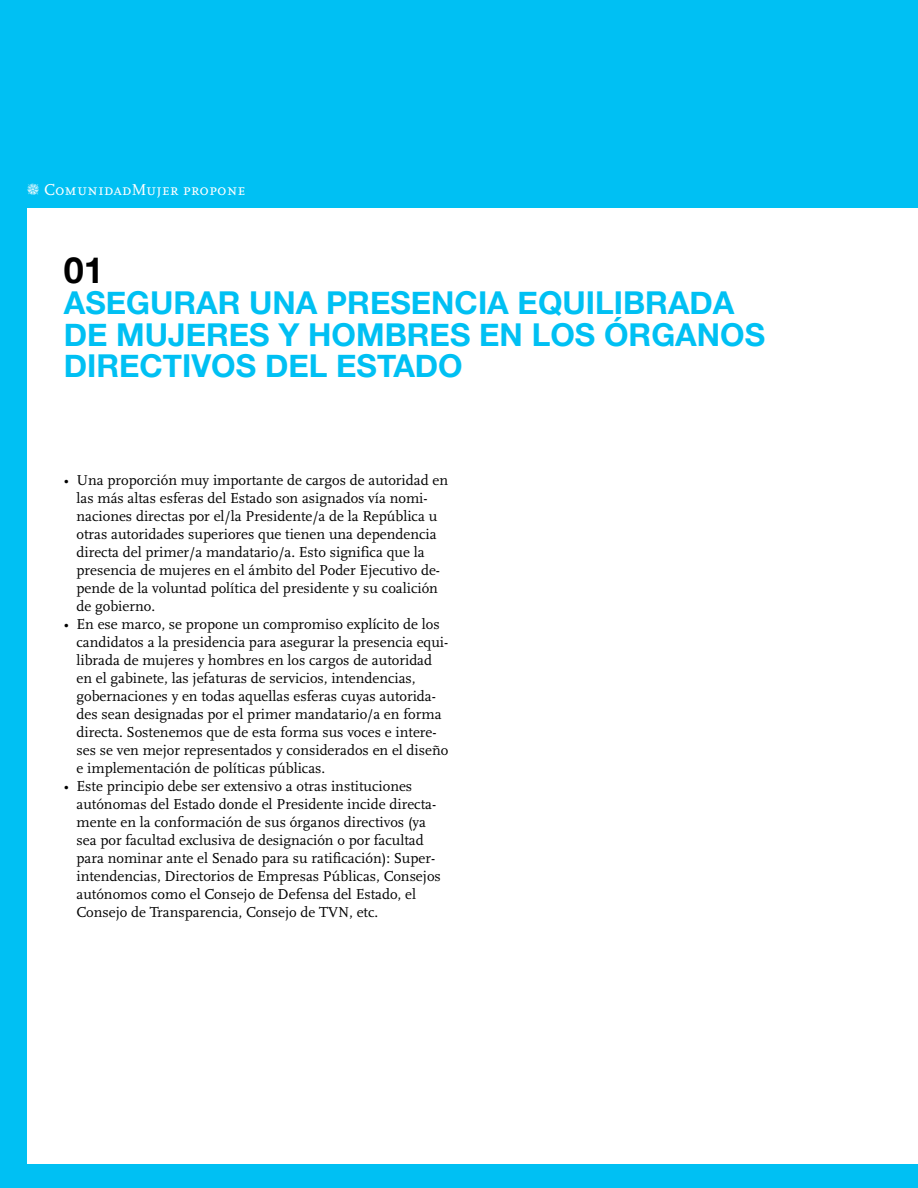
<style>
.page{position:relative;width:918px;height:1188px;background:#00c0f3}
.page>*{position:absolute;margin:0;border:0;box-sizing:border-box;transform-origin:0 0}
.t1{font:700 36px "Helvetica Neue";color:#000}
.t2{font:700 31.5px/31.5px "Helvetica Neue";color:#00c0f3}
.t3{font:16.5px "Scala Regular Caps";color:#fff}
.t4{font:15px/18px "Scala";color:#000}
</style>
<div class="page">
<div style="left:27px;top:208px;width:891px;height:955px;background:#fff"></div>
<p class="t3" style="left:44px;top:181px;width:203px">ComunidadMujer propone</p>
<h1 class="t1" style="left:64px;top:247px;width:42px">01</h1>
<h2 class="t2" style="left:64px;top:286px;width:703px">ASEGURAR UNA PRESENCIA EQUILIBRADA<br>DE MUJERES Y HOMBRES EN LOS ÓRGANOS<br>DIRECTIVOS DEL ESTADO</h2>
<p class="t4" style="left:77px;top:472px;width:373px;text-indent:-13px">• Una proporción muy importante de cargos de autoridad en las más altas esferas del Estado son asignados vía nomi&shy;naciones directas por el/la Presidente/a de la República u otras autoridades superiores que tienen una dependencia directa del primer/a mandatario/a. Esto significa que la presencia de mujeres en el ámbito del Poder Ejecutivo de&shy;pende de la voluntad política del presidente y su coalición de gobierno.</p>
<p class="t4" style="left:77px;top:616px;width:373px;text-indent:-13px">• En ese marco, se propone un compromiso explícito de los candidatos a la presidencia para asegurar la presencia equi&shy;librada de mujeres y hombres en los cargos de autoridad en el gabinete, las jefaturas de servicios, intendencias, gobernaciones y en todas aquellas esferas cuyas autorida&shy;des sean designadas por el primer mandatario/a en forma directa. Sostenemos que de esta forma sus voces e intere&shy;ses se ven mejor representados y considerados en el diseño e implementación de políticas públicas.</p>
<p class="t4" style="left:77px;top:778px;width:366px;text-indent:-13px">• Este principio debe ser extensivo a otras instituciones autónomas del Estado donde el Presidente incide directa&shy;mente en la conformación de sus órganos directivos (ya sea por facultad exclusiva de designación o por facultad para nominar ante el Senado para su ratificación): Super&shy;intendencias, Directorios de Empresas Públicas, Consejos autónomos como el Consejo de Defensa del Estado, el Consejo de Transparencia, Consejo de TVN, etc.</p>
</div>
